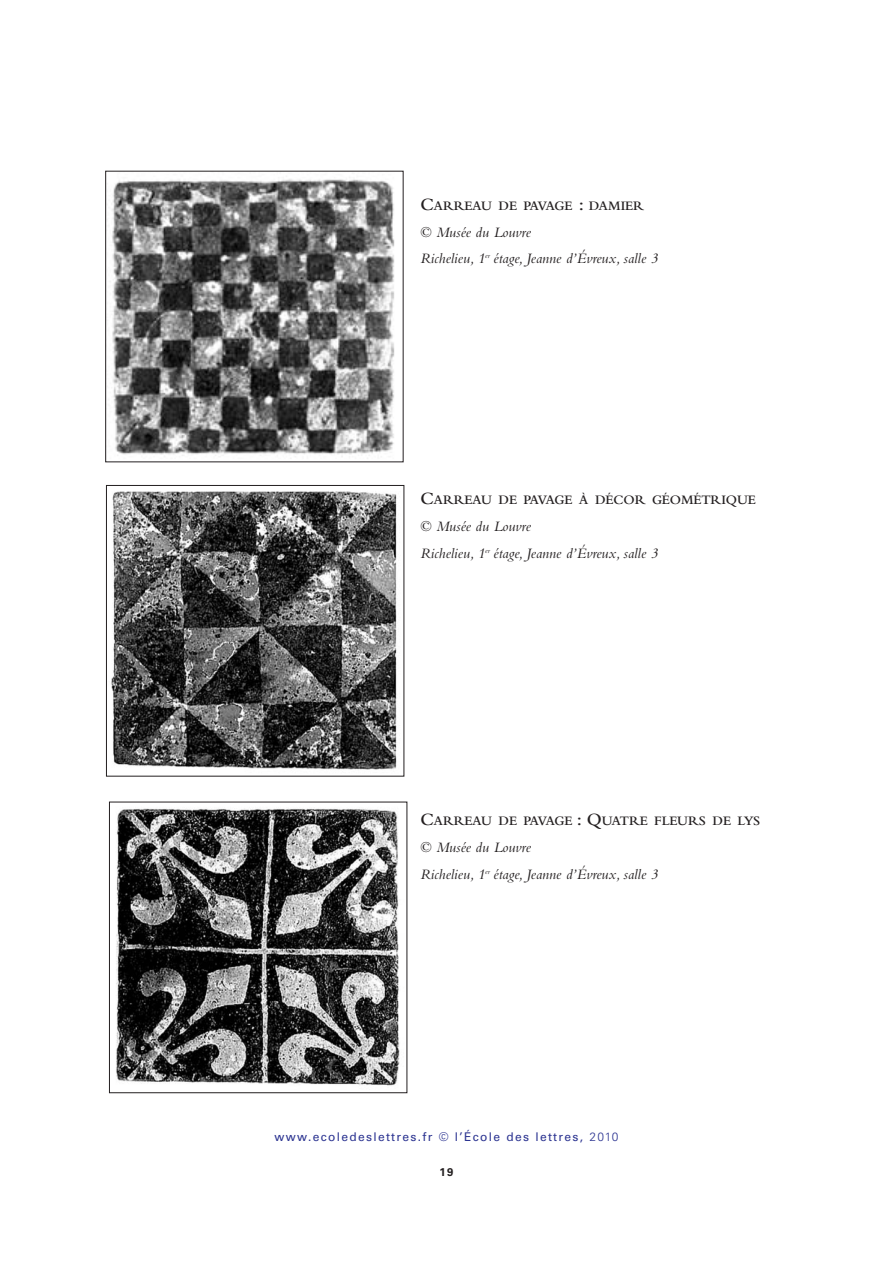
<style>
.page{position:relative;width:893px;height:1263px;background:#fff}
.page>*{position:absolute;margin:0;border:0;box-sizing:border-box;transform-origin:0 0}
.t1{font:italic 15px/26.7px "Bembo";color:#231f20}
.t2{font:600 13.5px "Bembo";color:#231f20}
.t3{font:12px "Univers";letter-spacing:.11em;color:#2c3491}
.t4{font:700 11.25px "Univers";color:#231f20}
.s1{font-size:18px}
.s2{font-weight:300}
</style>
<div class="page">
<img style="left:110px;top:177px;width:285px;height:280px">
<img style="left:111px;top:491px;width:286px;height:279px">
<div style="left:106px;top:485px;width:298px;height:291px;border:1px solid #231f20"></div>
<img style="left:116px;top:808px;width:284px;height:278px">
<div style="left:109px;top:802px;width:298px;height:291px;border:1px solid #231f20"></div>
<p class="t2" style="left:420px;top:201px;width:225px"><span class="s1">C</span>ARREAU DE PAVAGE <span class="s1">:</span> DAMIER</p>
<p class="t1" style="left:420px;top:220px;width:240px">© Musée du Louvre<br>Richelieu, 1<sup>er</sup> étage, Jeanne d’Évreux, salle 3</p>
<p class="t2" style="left:420px;top:495px;width:337px"><span class="s1">C</span>ARREAU DE PAVAGE À DÉCOR GÉOMÉTRIQUE</p>
<p class="t1" style="left:420px;top:514px;width:240px">© Musée du Louvre<br>Richelieu, 1<sup>er</sup> étage, Jeanne d’Évreux, salle 3</p>
<p class="t2" style="left:420px;top:816px;width:341px"><span class="s1">C</span>ARREAU DE PAVAGE <span class="s1">: Q</span>UATRE FLEURS DE LYS</p>
<p class="t1" style="left:420px;top:835px;width:240px">© Musée du Louvre<br>Richelieu, 1<sup>er</sup> étage, Jeanne d’Évreux, salle 3</p>
<p class="t3" style="left:274px;top:1132px;width:345px">www.ecoledeslettres.fr © l’École des lettres, <span class="s2">2010</span></p>
<p class="t4" style="left:440px;top:1168px;width:15px">19</p>
</div>
